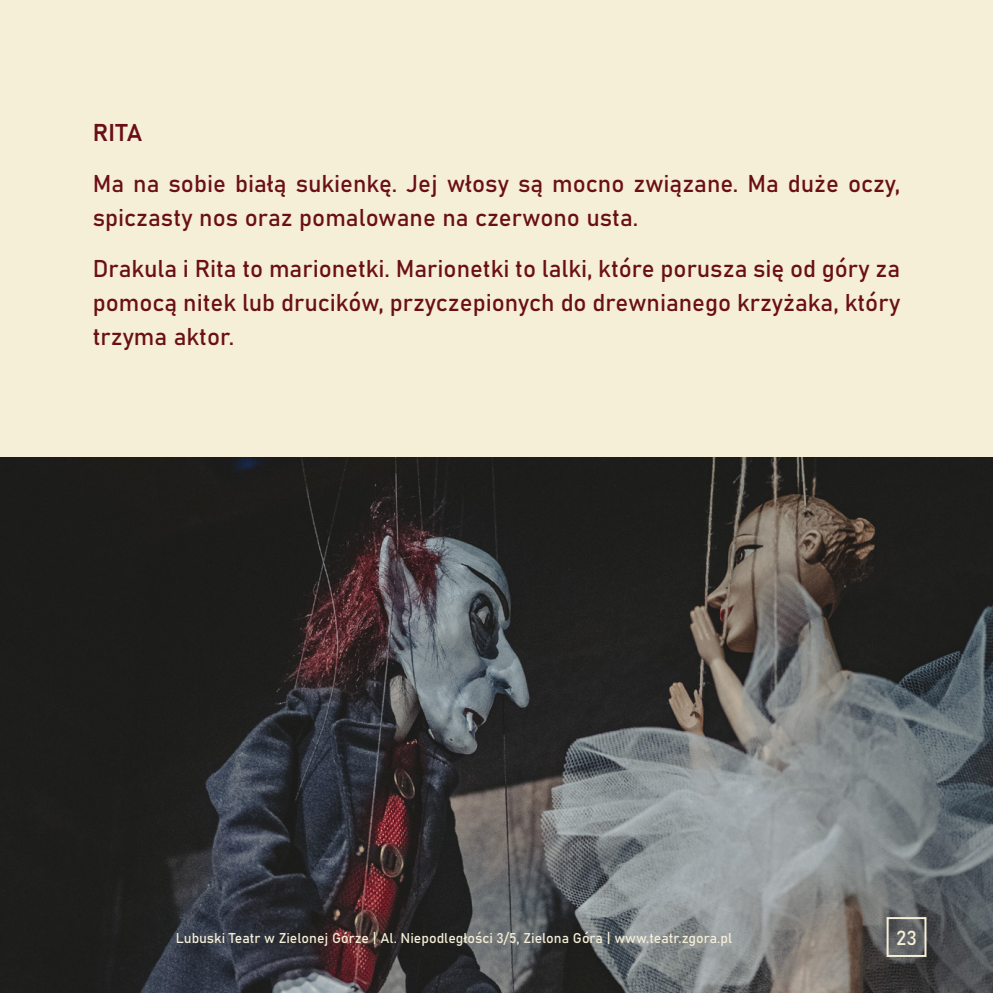
<style>
.page{position:relative;width:993px;height:993px;background:#fff}
.page>*{position:absolute;margin:0;border:0;box-sizing:border-box;transform-origin:0 0}
.pODSTAWOWY_STYL_PRZE{font:24px/34px "Bahnschrift";color:#6a0f17}
.t1{font:20px "Bahnschrift";color:#f6efd7}
.t2{font:14px "Bahnschrift";color:#f6efd7}
</style>
<div class="page">
<div style="left:0;top:0;width:992px;height:992px;background:#f6efd7"></div>
<img style="left:0;top:457px;width:992px;height:535px">
<div style="left:886px;top:916px;width:40px;height:40px;border:2px solid #f6efd7"></div>
<p class="pODSTAWOWY_STYL_PRZE" style="left:93px;top:114px;width:51px">RITA</p>
<p class="pODSTAWOWY_STYL_PRZE" style="left:93px;top:165px;width:808px">Ma na sobie białą sukienkę. Jej włosy są mocno związane. Ma duże oczy, spiczasty nos oraz pomalowane na czerwono usta.</p>
<p class="pODSTAWOWY_STYL_PRZE" style="left:93px;top:250px;width:808px;text-align:justify">Drakula i Rita to marionetki. Marionetki to lalki, które porusza się od góry za pomocą nitek lub drucików, przyczepionych do drewnianego krzyżaka, który trzyma aktor.</p>
<p class="t2" style="left:176px;top:926px;width:557px">Lubuski Teatr w Zielonej Górze | Al. Niepodległości 3/5, Zielona Góra | www.teatr.zgora.pl</p>
<p class="t1" style="left:895px;top:922px;width:22px">23</p>
</div>
